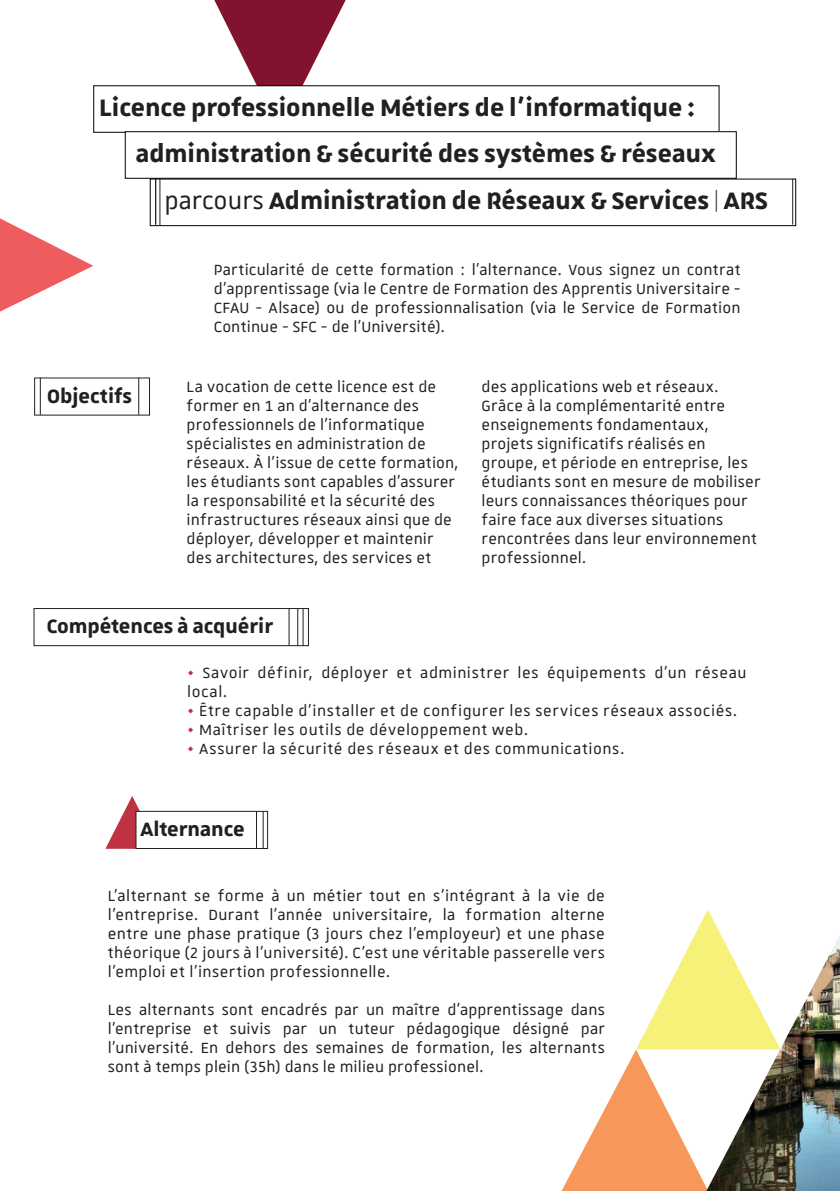
<style>
.page{position:relative;width:840px;height:1191px;background:#fff}
.page>*{position:absolute;margin:0;border:0;box-sizing:border-box;transform-origin:0 0}
.t1{font:700 32px "Unistra B";color:#231f20}
.t2{font:700 26px "Unistra B";color:#231f20}
.t3{font:20px/19px "Unistra A";letter-spacing:.015em;color:#231f20;text-align:justify}
.t4{font:20px "Unistra A";letter-spacing:.035em;color:#231f20}
.s1{font-weight:400}
.s2{color:#be3242}
</style>
<div class="page">
<svg style="left:0;top:218px;width:93px;height:94px"></svg>
<svg style="left:105px;top:796px;width:54px;height:53px"></svg>
<div style="left:136px;top:811px;width:131px;height:37px;background:#fff"></div>
<div style="left:136px;top:811px;width:132px;height:38px;border:1px solid #231f20"></div>
<hr style="left:40px;top:378px;width:1px;height:37px;background:#231f20">
<hr style="left:138px;top:378px;width:1px;height:37px;background:#231f20">
<div style="left:34px;top:608px;width:274px;height:38px;border:1px solid #231f20"></div>
<hr style="left:288px;top:609px;width:1px;height:37px;background:#231f20">
<hr style="left:297px;top:609px;width:1px;height:37px;background:#231f20">
<hr style="left:256px;top:811px;width:1px;height:37px;background:#231f20">
<hr style="left:263px;top:811px;width:1px;height:37px;background:#231f20">
<hr style="left:302px;top:609px;width:1px;height:37px;background:#231f20">
<svg style="left:214px;top:0;width:131px;height:85px"></svg>
<div style="left:150px;top:179px;width:645px;height:47px;border:1px solid #000"></div>
<hr style="left:155px;top:179px;width:1px;height:46px;background:#231f20">
<hr style="left:159px;top:179px;width:1px;height:46px;background:#231f20">
<hr style="left:791px;top:179px;width:1px;height:46px;background:#231f20">
<svg style="left:561px;top:909px;width:160px;height:282px"></svg>
<img style="left:706px;top:934px;width:133px;height:257px">
<div style="left:125px;top:131px;width:611px;height:48px;border:1px solid #000"></div>
<h1 class="t1" style="left:99px;top:90px;width:596px">Licence professionnelle Métiers de l'informatique :</h1>
<h1 class="t1" style="left:136px;top:136px;width:581px">administration &amp; sécurité des systèmes &amp; réseaux</h1>
<h1 class="t1" style="left:164px;top:183px;width:604px"><span class="s1">parcours</span> Administration de Réseaux &amp; Services | ARS</h1>
<h2 class="t2" style="left:47px;top:381px;width:86px">Objectifs</h2>
<p class="t3" style="left:214px;top:259px;width:528px">Particularité de cette formation : l’alternance. Vous signez un contrat d’apprentissage (via le Centre de Formation des Apprentis Universitaire - CFAU - Alsace) ou de professionnalisation (via le Service de Formation Continue - SFC - de l’Université).</p>
<p class="t3" style="left:186px;top:377px;width:273px;text-align:left">La vocation de cette licence est de former en 1 an d’alternance des professionnels de l’informatique spécialistes en administration de réseaux. À l’issue de cette formation, les étudiants sont capables d’assurer la responsabilité et la sécurité des infrastructures réseaux ainsi que de déployer, développer et maintenir des architectures, des services et</p>
<p class="t3" style="left:481px;top:377px;width:280px;text-align:left">des applications web et réseaux.<br>Grâce à la complémentarité entre enseignements fondamentaux, projets significatifs réalisés en groupe, et période en entreprise, les étudiants sont en mesure de mobiliser leurs connaissances théoriques pour faire face aux diverses situations rencontrées dans leur environnement professionnel.</p>
<h2 class="t2" style="left:47px;top:611px;width:228px">Compétences à acquérir</h2>
<p class="t3" style="left:187px;top:662px;width:560px"><span class="s2">•</span> Savoir définir, déployer et administrer les équipements d’un réseau local.</p>
<p class="t4" style="left:187px;top:700px;width:551px"><span class="s2">•</span> Être capable d’installer et de configurer les services réseaux associés.</p>
<p class="t3" style="left:187px;top:719px;width:342px"><span class="s2">•</span> Maîtriser les outils de développement web.</p>
<p class="t3" style="left:187px;top:738px;width:439px"><span class="s2">•</span> Assurer la sécurité des réseaux et des communications.</p>
<h2 class="t2" style="left:140px;top:814px;width:105px">Alternance</h2>
<p class="t3" style="left:108px;top:886px;width:498px">L’alternant se forme à un métier tout en s’intégrant à la vie de l’entreprise. Durant l’année universitaire, la formation alterne entre une phase pratique (3 jours chez l’employeur) et une phase théorique (2 jours à l’université). C’est une véritable passerelle vers l’emploi et l’insertion professionnelle.</p>
<p class="t3" style="left:108px;top:1000px;width:498px">Les alternants sont encadrés par un maître d’apprentissage dans l’entreprise et suivis par un tuteur pédagogique désigné par l’université. En dehors des semaines de formation, les alternants sont à temps plein (35h) dans le milieu professionel.</p>
</div>
